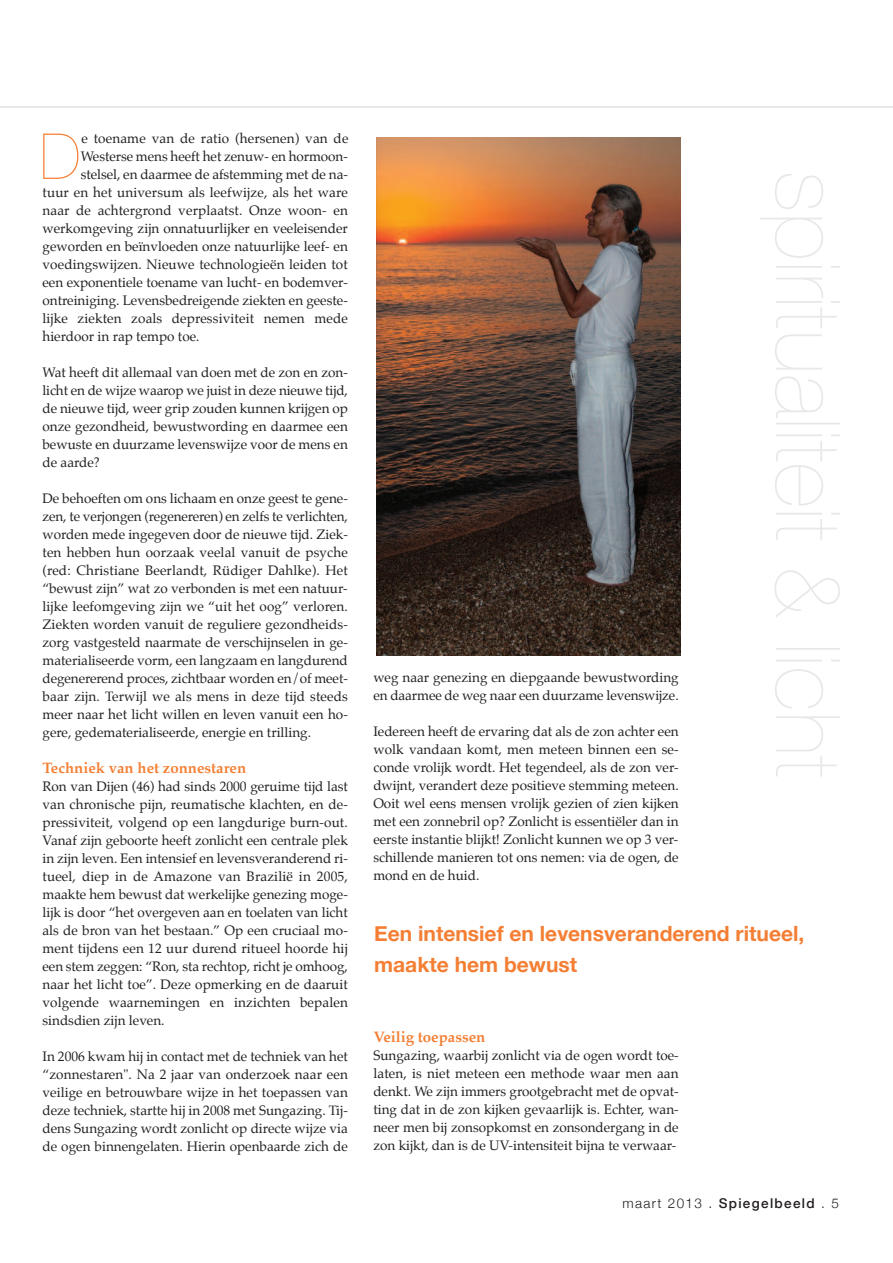
<style>
.page{position:relative;width:893px;height:1263px;background:#fff}
.page>*{position:absolute;margin:0;border:0;box-sizing:border-box;transform-origin:0 0}
.t1{font:200 63.45px "Helvetica Neue";color:#f47f34}
.t2{font:700 21px/31.5px "Helvetica Neue";color:#f47f34}
.t3{font:700 15px "Palatino";color:#f47f34}
.t4{font:13.5px/18px "Palatino";color:#231f20;text-align:justify}
.t5{font:300 13.5px "Helvetica Neue";letter-spacing:.1em;color:#231f20}
.s1{font-weight:500}
</style>
<div class="page">
<hr style="left:0;top:106px;width:893px;height:2px;background:#e7e8e9">
<svg style="left:760px;top:174px;width:80px;height:236px"></svg>
<img style="left:377px;top:137px;width:303px;height:518px">
<h1 class="t1" style="left:40px;top:120px;width:43px">D</h1>
<p class="t4" style="left:81px;top:130px;width:269px">e toename van de ratio (hersenen) van de</p>
<p class="t4" style="left:81px;top:148px;width:269px">Westerse mens heeft het zenuw- en hormoon-</p>
<p class="t4" style="left:81px;top:166px;width:269px">stelsel, en daarmee de afstemming met de na-</p>
<p class="t4" style="left:43px;top:184px;width:307px">tuur en het universum als leefwijze, als het ware</p>
<p class="t4" style="left:43px;top:202px;width:307px">naar de achtergrond verplaatst. Onze woon- en</p>
<p class="t4" style="left:43px;top:220px;width:307px">werkomgeving zijn onnatuurlijker en veeleisender</p>
<p class="t4" style="left:43px;top:238px;width:307px">geworden en beïnvloeden onze natuurlijke leef- en</p>
<p class="t4" style="left:43px;top:256px;width:307px">voedingswijzen. Nieuwe technologieën leiden tot</p>
<p class="t4" style="left:43px;top:274px;width:307px">een exponentiele toename van lucht- en bodemver-</p>
<p class="t4" style="left:43px;top:292px;width:307px">ontreiniging. Levensbedreigende ziekten en geeste-</p>
<p class="t4" style="left:43px;top:310px;width:307px">lijke ziekten zoals depressiviteit nemen mede</p>
<p class="t4" style="left:43px;top:328px;width:159px">hierdoor in rap tempo toe.</p>
<p class="t4" style="left:43px;top:364px;width:307px">Wat heeft dit allemaal van doen met de zon en zon&shy;licht en de wijze waarop we juist in deze nieuwe tijd, de nieuwe tijd, weer grip zouden kunnen krijgen op onze gezondheid, bewustwording en daarmee een bewuste en duurzame levenswijze voor de mens en de aarde?</p>
<p class="t4" style="left:43px;top:490px;width:307px">De behoeften om ons lichaam en onze geest te gene&shy;zen, te verjongen (regenereren) en zelfs te verlichten, worden mede ingegeven door de nieuwe tijd. Ziek&shy;ten hebben hun oorzaak veelal vanuit de psyche (red: Christiane Beerlandt, Rüdiger Dahlke). Het “bewust zijn” wat zo verbonden is met een natuur&shy;lijke leefomgeving zijn we “uit het oog” verloren.<br>Ziekten worden vanuit de reguliere gezondheids&shy;zorg vastgesteld naarmate de verschijnselen in ge&shy;materialiseerde vorm, een langzaam en langdurend degenererend proces, zichtbaar worden en/of meet&shy;baar zijn. Terwijl we als mens in deze tijd steeds meer naar het licht willen en leven vanuit een ho&shy;gere, gedematerialiseerde, energie en trilling.</p>
<p class="t3" style="left:43px;top:761px;width:205px">Techniek van het zonnestaren</p>
<p class="t4" style="left:43px;top:778px;width:307px">Ron van Dijen (46) had sinds 2000 geruime tijd last van chronische pijn, reumatische klachten, en de&shy;pressiviteit, volgend op een langdurige burn-out.<br>Vanaf zijn geboorte heeft zonlicht een centrale plek in zijn leven. Een intensief en levensveranderend ri&shy;tueel, diep in de Amazone van Brazilië in 2005, maakte hem bewust dat werkelijke genezing moge&shy;lijk is door “het overgeven aan en toelaten van licht als de bron van het bestaan.” Op een cruciaal mo&shy;ment tijdens een 12 uur durend ritueel hoorde hij een stem zeggen: “Ron, sta rechtop, richt je omhoog, naar het licht toe”. Deze opmerking en de daaruit volgende waarnemingen en inzichten bepalen sindsdien zijn leven.</p>
<p class="t4" style="left:42px;top:1048px;width:307px">In 2006 kwam hij in contact met de techniek van het “zonnestaren". Na 2 jaar van onderzoek naar een veilige en betrouwbare wijze in het toepassen van deze techniek, startte hij in 2008 met Sungazing. Tij&shy;dens Sungazing wordt zonlicht op directe wijze via de ogen binnengelaten. Hierin openbaarde zich de</p>
<p class="t4" style="left:373px;top:669px;width:307px">weg naar genezing en diepgaande bewustwording en daarmee de weg naar een duurzame levenswijze.</p>
<p class="t4" style="left:373px;top:723px;width:307px">Iedereen heeft de ervaring dat als de zon achter een wolk vandaan komt, men meteen binnen een se&shy;conde vrolijk wordt. Het tegendeel, als de zon ver&shy;dwijnt, verandert deze positieve stemming meteen.<br>Ooit wel eens mensen vrolijk gezien of zien kijken met een zonnebril op? Zonlicht is essentiëler dan in eerste instantie blijkt! Zonlicht kunnen we op 3 ver&shy;schillende manieren tot ons nemen: via de ogen, de mond en de huid.</p>
<h2 class="t2" style="left:374px;top:917px;width:432px">Een intensief en levensveranderend ritueel, maakte hem bewust</h2>
<p class="t3" style="left:373px;top:1029px;width:114px">Veilig toepassen</p>
<p class="t4" style="left:373px;top:1047px;width:307px">Sungazing, waarbij zonlicht via de ogen wordt toe&shy;laten, is niet meteen een methode waar men aan denkt. We zijn immers grootgebracht met de opvat&shy;ting dat in de zon kijken gevaarlijk is. Echter, wan&shy;neer men bij zonsopkomst en zonsondergang in de zon kijkt, dan is de UV-intensiteit bijna te verwaar-</p>
<p class="t5" style="left:623px;top:1195px;width:218px">maart 2013 . <span class="s1">Spiegelbeeld</span> . 5</p>
</div>
